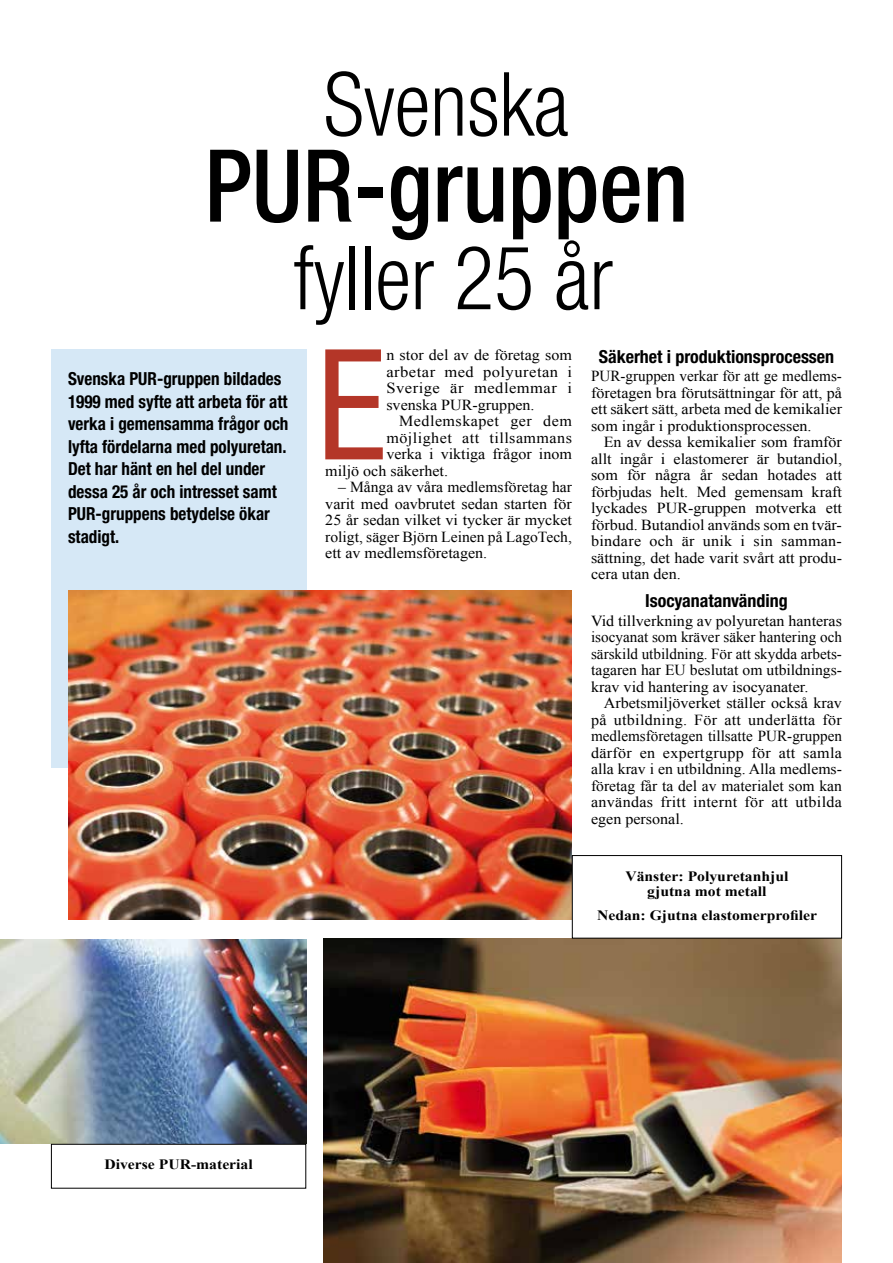
<style>
.page{position:relative;width:893px;height:1263px;background:#fff}
.page>*{position:absolute;margin:0;border:0;box-sizing:border-box;transform-origin:0 0}
.t1{font:condensed 153.9px "Helvetica Neue LT Std";color:#b43628}
.t2{font:500 condensed 100.65px "Helvetica Neue LT Std";color:#000;scale:.94 1}
.t3{font:300 condensed 88.65px "Helvetica Neue LT Std";color:#000;scale:.94 1}
.t4{font:700 condensed 18px/22.5px "Helvetica Neue LT Std";color:#000;scale:.95 1}
.t5{font:700 condensed 18px "Helvetica Neue LT Std";color:#000}
.t6{font:15.3px/16.5px "Times New Roman";color:#000;text-align:justify;scale:1.05 1}
.t7{font:15.3px/16.5px "Times New Roman";color:#000;text-align:justify}
.t8{font:15.3px "Times New Roman";letter-spacing:.03em;color:#000;scale:1.05 1}
.t9{font:700 14.25px/15px "Times New Roman";color:#000;text-align:center;scale:1.1 1}
</style>
<div class="page">
<img style="left:324px;top:939px;width:518px;height:324px">
<div style="left:51px;top:350px;width:255px;height:418px;background:#d6e8f6"></div>
<img style="left:0;top:940px;width:306px;height:204px">
<img style="left:68px;top:590px;width:504px;height:329px">
<div style="left:51px;top:1144px;width:255px;height:44px;border:1px solid #000"></div>
<div style="left:572px;top:855px;width:270px;height:83px;border:1px solid #000"></div>
<h3 class="t3" style="left:324px;top:53px;width:262px">Svenska</h3>
<h2 class="t2" style="left:205px;top:126px;width:516px">PUR-gruppen</h2>
<h3 class="t3" style="left:294px;top:227px;width:341px">fyller 25 år</h3>
<p class="t5" style="left:599px;top:345px;width:237px">Säkerhet i produktionsprocessen</p>
<p class="t7" style="left:591px;top:368px;width:252px">PUR-gruppen verkar för att ge medlems&shy;företagen bra förutsättningar för att, på ett säkert sätt, arbeta med de kemikalier som ingår i produktionsprocessen.</p>
<p class="t6" style="left:591px;top:434px;width:240px;text-indent:13px">En av dessa kemikalier som framför allt ingår i elastomerer är butandiol, som för några år sedan hotades att förbjudas helt. Med gemensam kraft lyckades PUR-gruppen motverka ett förbud. Butandiol används som en tvär&shy;bindare och är unik i sin samman&shy;sättning, det hade varit svårt att produ&shy;cera utan den.</p>
<p class="t5" style="left:645px;top:590px;width:144px">Isocyanatanvänding</p>
<p class="t6" style="left:591px;top:612px;width:240px">Vid tillverkning av polyuretan hanteras isocyanat som kräver säker hantering och särskild utbildning. För att skydda arbets&shy;tagaren har EU beslutat om utbildnings&shy;krav vid hantering av isocyanater.</p>
<p class="t6" style="left:591px;top:695px;width:240px;text-indent:13px">Arbetsmiljöverket ställer också krav på utbildning. För att underlätta för medlemsföretagen tillsatte PUR-gruppen därför en expertgrupp för att samla alla krav i en utbildning. Alla medlems&shy;företag får ta del av materialet som kan användas fritt internt för att utbilda egen personal.</p>
<h1 class="t1" style="left:317px;top:316px;width:71px">E</h1>
<p class="t6" style="left:386px;top:347px;width:178px">n stor del av de företag som arbetar med polyuretan i Sverige är medlemmar i svenska PUR-gruppen.</p>
<p class="t4" style="left:68px;top:367px;width:234px">Svenska PUR-gruppen bildades<br>1999 med syfte att arbeta för att verka i gemensamma frågor och lyfta fördelarna med polyuretan.<br>Det har hänt en hel del under dessa 25 år och intresset samt<br>PUR-gruppens betydelse ökar stadigt.</p>
<p class="t8" style="left:399px;top:411px;width:166px">Medlemskapet ger dem</p>
<p class="t8" style="left:386px;top:427px;width:178px">möjlighet att tillsammans</p>
<p class="t6" style="left:386px;top:446px;width:178px">verka i viktiga frågor inom</p>
<p class="t6" style="left:325px;top:462px;width:118px">miljö och säkerhet.</p>
<p class="t7" style="left:325px;top:479px;width:248px;text-indent:13px">– Många av våra medlemsföretag har varit med oavbrutet sedan starten för 25 år sedan vilket vi tycker är mycket roligt, säger Björn Leinen på LagoTech, ett av medlemsföretagen.</p>
<p class="t9" style="left:104px;top:1157px;width:136px">Diverse PUR-material</p>
<p class="t9" style="left:625px;top:868px;width:150px">Vänster: Polyuretanhjul gjutna mot metall</p>
<p class="t9" style="left:597px;top:907px;width:202px">Nedan: Gjutna elastomerprofiler</p>
</div>
